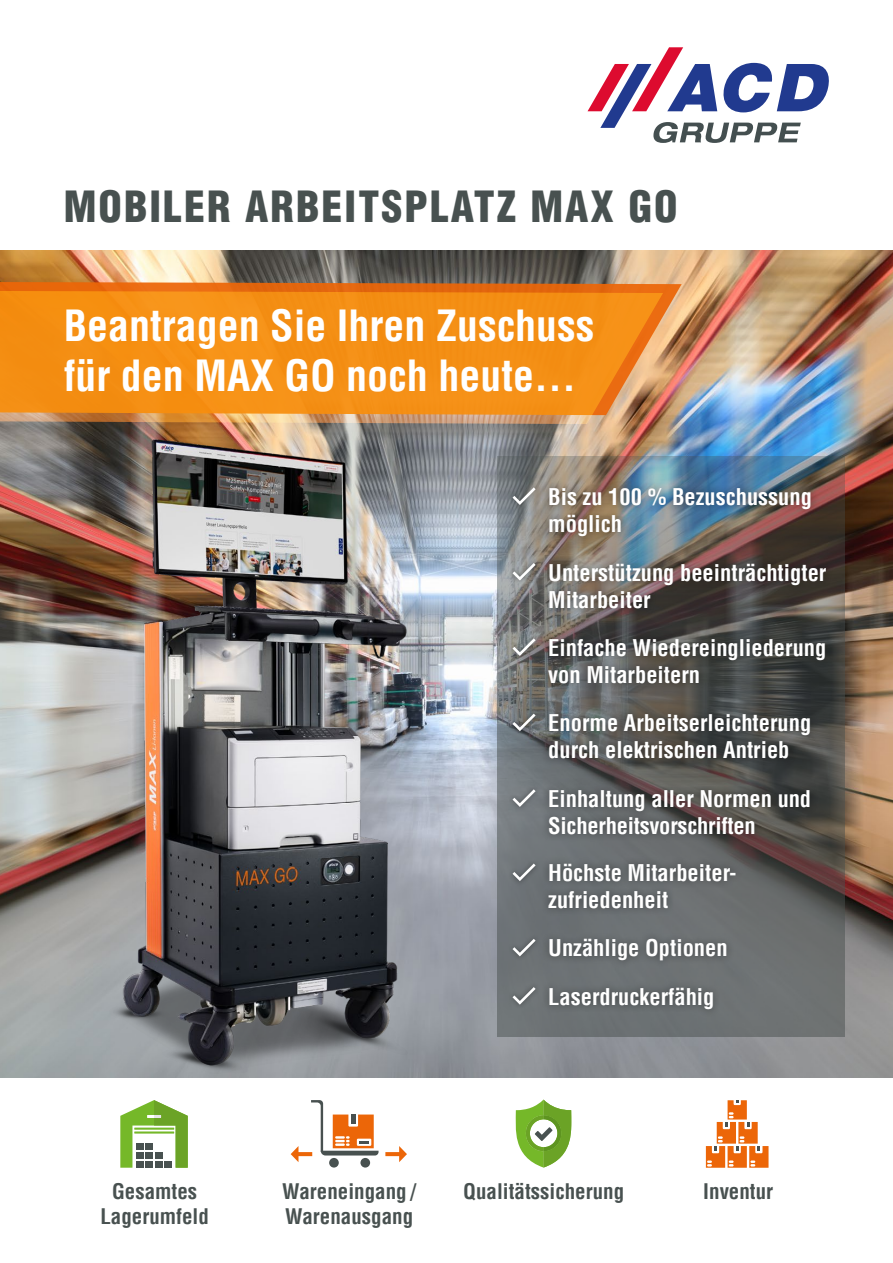
<style>
.page{position:relative;width:893px;height:1263px;background:#fff}
.page>*{position:absolute;margin:0;border:0;box-sizing:border-box;transform-origin:0 0}
.t1{font:700 condensed 42px/50.4px "Helvetica LT Std";color:#fff}
.t2{font:900 condensed 42px "Helvetica LT Std";letter-spacing:.05em;color:#485150}
.t3{font:700 condensed 22.5px/27px "Helvetica LT";color:#fff}
.t4{font:700 condensed 21px/25.2px "Helvetica LT";color:#485150;text-align:center}
</style>
<div class="page">
<img style="left:0;top:251px;width:893px;height:826px">
<img style="left:0;top:424px;width:639px;height:653px">
<img style="left:497px;top:456px;width:347px;height:581px">
<div style="left:507px;top:482px;width:34px;height:28px;background:#000;opacity:.4"></div>
<svg style="left:512px;top:487px;width:24px;height:18px"></svg>
<div style="left:507px;top:558px;width:34px;height:28px;background:#000;opacity:.4"></div>
<svg style="left:512px;top:563px;width:24px;height:18px"></svg>
<div style="left:507px;top:633px;width:34px;height:28px;background:#000;opacity:.4"></div>
<svg style="left:512px;top:638px;width:24px;height:18px"></svg>
<div style="left:507px;top:708px;width:34px;height:28px;background:#000;opacity:.4"></div>
<svg style="left:512px;top:714px;width:24px;height:17px"></svg>
<div style="left:507px;top:784px;width:34px;height:28px;background:#757b7f"></div>
<svg style="left:512px;top:789px;width:24px;height:18px"></svg>
<div style="left:507px;top:858px;width:34px;height:28px;background:#6d7377"></div>
<svg style="left:512px;top:863px;width:24px;height:18px"></svg>
<div style="left:507px;top:933px;width:34px;height:29px;background:#6c7174"></div>
<svg style="left:512px;top:939px;width:24px;height:17px"></svg>
<div style="left:507px;top:982px;width:34px;height:28px;background:#6f7476"></div>
<svg style="left:512px;top:987px;width:24px;height:18px"></svg>
<svg style="left:385px;top:1146px;width:22px;height:16px"></svg>
<svg style="left:291px;top:1100px;width:88px;height:62px"></svg>
<div style="left:360px;top:1158px;width:10px;height:9px;background:#485150;border-radius:50%"></div>
<div style="left:329px;top:1158px;width:10px;height:9px;background:#485150;border-radius:50%"></div>
<svg style="left:515px;top:1099px;width:57px;height:68px"></svg>
<svg style="left:706px;top:1100px;width:62px;height:68px"></svg>
<svg style="left:120px;top:1100px;width:68px;height:68px"></svg>
<svg style="left:587px;top:47px;width:242px;height:96px"></svg>
<svg style="left:0;top:282px;width:682px;height:133px;background:#d97731"></svg>
<svg style="left:0;top:291px;width:663px;height:133px;background:#f08f1e"></svg>
<div style="left:541px;top:631px;width:292px;height:60px;background:#000;opacity:.4"></div>
<div style="left:541px;top:706px;width:277px;height:61px;background:#000;opacity:.4"></div>
<div style="left:541px;top:782px;width:277px;height:60px;background:#000;opacity:.4"></div>
<div style="left:541px;top:856px;width:203px;height:60px;background:#000;opacity:.4"></div>
<div style="left:542px;top:931px;width:192px;height:37px;background:#000;opacity:.4"></div>
<div style="left:542px;top:979px;width:179px;height:38px;background:#000;opacity:.4"></div>
<div style="left:541px;top:480px;width:278px;height:64px;background:#000;opacity:.4"></div>
<div style="left:542px;top:555px;width:292px;height:61px;background:#000;opacity:.4"></div>
<h1 class="t2" style="left:64px;top:179px;width:615px">MOBILER ARBEITSPLATZ MAX GO</h1>
<h1 class="t1" style="left:64px;top:300px;width:532px">Beantragen Sie Ihren Zuschuss für den MAX GO noch heute…</h1>
<p class="t3" style="left:548px;top:483px;width:265px">Bis zu 100 % Bezuschussung möglich</p>
<p class="t3" style="left:548px;top:559px;width:280px">Unterstützung beeinträchtigter<br>Mitarbeiter</p>
<p class="t3" style="left:548px;top:634px;width:280px">Einfache Wiedereingliederung von Mitarbeitern</p>
<p class="t3" style="left:548px;top:709px;width:265px">Enorme Arbeitserleichterung durch elektrischen Antrieb</p>
<p class="t3" style="left:548px;top:785px;width:264px">Einhaltung aller Normen und<br>Sicherheitsvorschriften</p>
<p class="t3" style="left:548px;top:859px;width:190px">Höchste Mitarbeiter&shy;zufriedenheit</p>
<p class="t3" style="left:548px;top:924px;width:181px;line-height:48.2px">Unzählige Optionen<br>Laserdruckerfähig</p>
<p class="t4" style="left:100px;top:1179px;width:110px">Gesamtes<br>Lagerumfeld</p>
<p class="t4" style="left:282px;top:1179px;width:135px;text-align:left">Wareneingang /<br>Warenausgang</p>
<p class="t4" style="left:463px;top:1179px;width:162px">Qualitätssicherung</p>
<p class="t4" style="left:703px;top:1179px;width:71px">Inventur</p>
</div>
